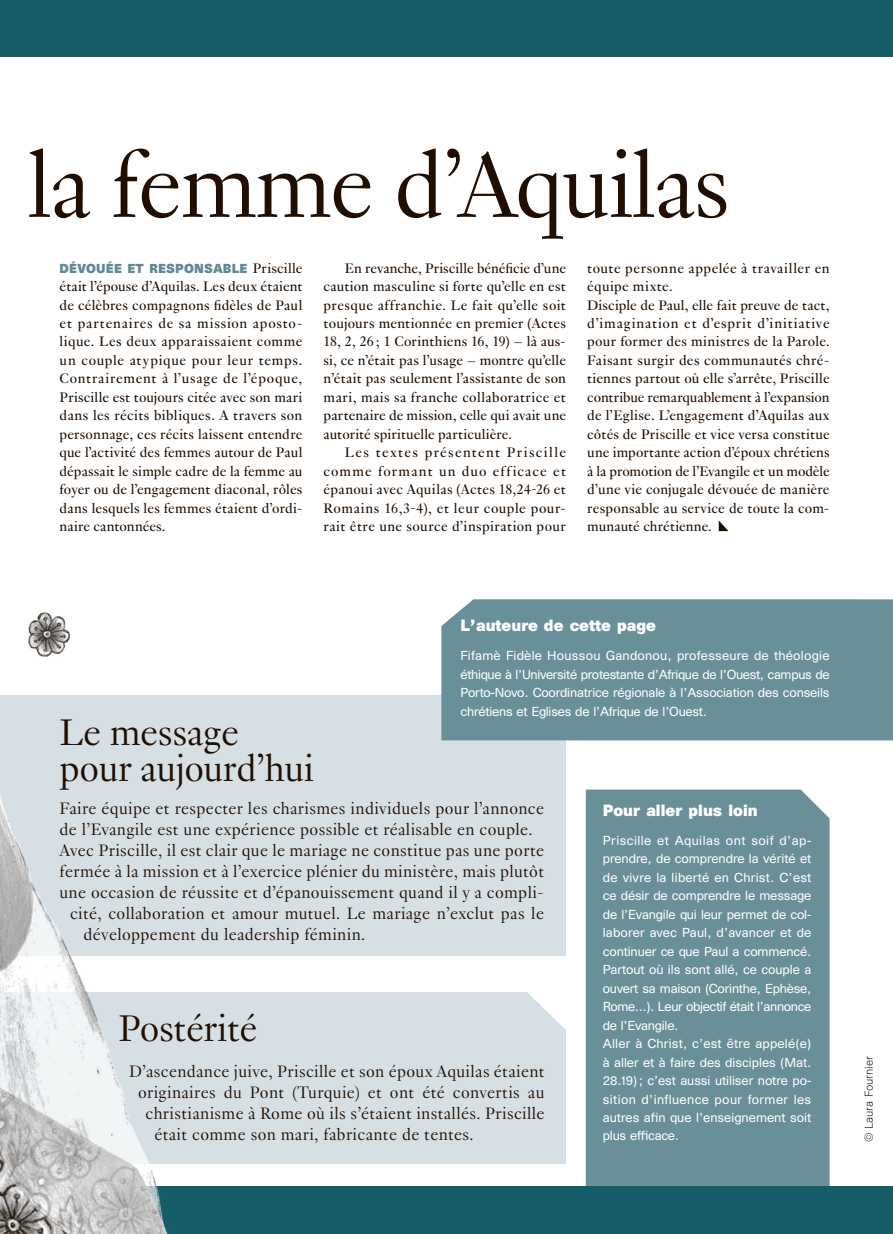
<style>
.page{position:relative;width:893px;height:1234px;background:#fff}
.page>*{position:absolute;margin:0;border:0;box-sizing:border-box;transform-origin:0 0}
.t1{font:300 100.5px "Genath";letter-spacing:-.02em;color:#200e00}
.Titre{font:300 40.5px "Genath";letter-spacing:-.01em;color:#200e00}
.Titre-2{font:300 18px/21px "Genath";letter-spacing:.02em;color:#200e00}
.REF_Texte_indd{font:15px/18.5px "Genath";letter-spacing:.02em;color:#200e00;text-align:justify}
.REF_Titre-encadre_in{font:700 15px "Unica SB";color:#fff}
.REF_Titre-encadre_in-2{font:12px/18.5px "Unica SB";letter-spacing:-.02em;color:#fff;text-align:justify}
.REF_Texte_indd-2{font:700 12px "Unica SB";letter-spacing:.015em;color:#5f8993}
.REF_legendes_copyrig{font:300 10.5px "Unica SB";color:#200e00}
.s1{font-family:"Genath";font-weight:400;font-size:15px;color:#200e00}
</style>
<div class="page">
<div style="left:0;top:0;width:893px;height:1233px;background:#155e69"></div>
<div style="left:0;top:57px;width:893px;height:1128px;background:#fff"></div>
<img style="left:28px;top:612px;width:42px;height:45px">
<svg style="left:719px;top:521px;width:9px;height:10px"></svg>
<div style="left:586px;top:789px;width:244px;height:396px;background:#698f99"></div>
<div style="left:0;top:992px;width:566px;height:171px;background:#d5dfe4"></div>
<svg style="left:527px;top:992px;width:39px;height:38px"></svg>
<div style="left:0;top:695px;width:566px;height:260px;background:#d5dfe4"></div>
<img style="left:0;top:794px;width:180px;height:439px">
<div style="left:441px;top:599px;width:452px;height:141px;background:#698f99"></div>
<h1 class="t1" style="left:27px;top:114px;width:704px">la femme d’Aquilas</h1>
<p class="REF_Texte_indd-2" style="left:60px;top:260px;width:244px">DÉVOUÉE ET RESPONSABLE <span class="s1">Priscille</span></p>
<p class="REF_Texte_indd" style="left:60px;top:276px;width:244px">était l’épouse d’Aquilas. Les deux étaient de célèbres compagnons fidèles de Paul et partenaires de sa mission aposto&shy;lique. Les deux apparaissaient comme un couple atypique pour leur temps.<br>Contrairement à l’usage de l’époque, Priscille est toujours citée avec son mari dans les récits bibliques. A travers son personnage, ces récits laissent entendre que l’activité des femmes autour de Paul dépassait le simple cadre de la femme au foyer ou de l’engagement diaconal, rôles dans lesquels les femmes étaient d’ordi&shy;naire cantonnées.</p>
<p class="REF_Texte_indd" style="left:324px;top:257px;width:244px;text-indent:21px">En revanche, Priscille bénéficie d’une caution masculine si forte qu’elle en est presque affranchie. Le fait qu’elle soit toujours mentionnée en premier (Actes 18, 2, 26 ; 1 Corinthiens 16, 19) – là aus&shy;si, ce n’était pas l’usage – montre qu’elle n’était pas seulement l’assistante de son mari, mais sa franche collaboratrice et partenaire de mission, celle qui avait une autorité spirituelle particulière.</p>
<p class="REF_Texte_indd" style="left:324px;top:442px;width:244px;text-indent:21px">Les textes présentent Priscille comme formant un duo efficace et épanoui avec Aquilas (Actes 18,24-26 et Romains 16,3-4), et leur couple pour&shy;rait être une source d’inspiration pour</p>
<p class="REF_Texte_indd" style="left:587px;top:257px;width:244px">toute personne appelée à travailler en équipe mixte.</p>
<p class="REF_Texte_indd" style="left:587px;top:294px;width:244px">Disciple de Paul, elle fait preuve de tact, d’imagination et d’esprit d’initiative pour former des ministres de la Parole.<br>Faisant surgir des communautés chré&shy;tiennes partout où elle s’arrête, Priscille contribue remarquablement à l’expansion de l’Eglise. L’engagement d’Aquilas aux côtés de Priscille et vice versa constitue une importante action d’époux chrétiens à la promotion de l’Evangile et un modèle d’une vie conjugale dévouée de manière responsable au service de toute la com&shy;munauté chrétienne.</p>
<p class="REF_Titre-encadre_in" style="left:460px;top:616px;width:197px">L’auteure de cette page</p>
<p class="REF_Titre-encadre_in-2" style="left:460px;top:647px;width:371px">Fifamè Fidèle Houssou Gandonou, professeure de théologie éthique à l’Université protestante d’Afrique de l’Ouest, campus de Porto-Novo. Coordinatrice régionale à l’Association des conseils chrétiens et Eglises de l’Afrique de l’Ouest.</p>
<p class="Titre" style="left:60px;top:703px;width:181px">Le message</p>
<p class="Titre" style="left:60px;top:739px;width:256px">pour aujourd’hui</p>
<p class="Titre-2" style="left:60px;top:796px;width:486px">Faire équipe et respecter les charismes individuels pour l’annonce de l’Evangile est une expérience possible et réalisable en couple.</p>
<p class="Titre-2" style="left:60px;top:838px;width:486px">Avec Priscille, il est clair que le mariage ne constitue pas une porte</p>
<p class="Titre-2" style="left:60px;top:859px;width:486px">fermée à la mission et à l’exercice plénier du ministère, mais plutôt</p>
<p class="Titre-2" style="left:60px;top:880px;width:486px">une occasion de réussite et d’épanouissement quand il y a compli-</p>
<p class="Titre-2" style="left:70px;top:901px;width:475px">cité, collaboration et amour mutuel. Le mariage n’exclut pas le</p>
<p class="Titre-2" style="left:84px;top:922px;width:283px">développement du leadership féminin.</p>
<p class="REF_Titre-encadre_in" style="left:603px;top:800px;width:157px">Pour aller plus loin</p>
<p class="REF_Titre-encadre_in-2" style="left:603px;top:831px;width:210px">Priscille et Aquilas ont soif d’ap&shy;prendre, de comprendre la vérité et de vivre la liberté en Christ. C’est ce désir de comprendre le message de l’Evangile qui leur permet de col&shy;laborer avec Paul, d’avancer et de continuer ce que Paul a commencé.<br>Partout où ils sont allé, ce couple a ouvert sa maison (Corinthe, Ephèse, Rome...). Leur objectif était l’annonce de l’Evangile.</p>
<p class="REF_Titre-encadre_in-2" style="left:603px;top:1034px;width:210px">Aller à Christ, c’est être appelé(e) à aller et à faire des disciples (Mat.<br>28.19) ; c’est aussi utiliser notre po&shy;sition d’influence pour former les autres afin que l’enseignement soit plus efficace.</p>
<p class="Titre" style="left:118px;top:999px;width:141px">Postérité</p>
<p class="Titre-2" style="left:129px;top:1059px;width:417px">D’ascendance juive, Priscille et son époux Aquilas étaient</p>
<p class="Titre-2" style="left:138px;top:1080px;width:408px">originaires du Pont (Turquie) et ont été convertis au</p>
<p class="Titre-2" style="left:145px;top:1101px;width:400px">christianisme à Rome où ils s’étaient installés. Priscille</p>
<p class="Titre-2" style="left:154px;top:1122px;width:321px">était comme son mari, fabricante de tentes.</p>
<p class="REF_legendes_copyrig" style="left:863px;top:1141px;width:87px;rotate:-90deg">© Laura Fournier</p>
</div>
